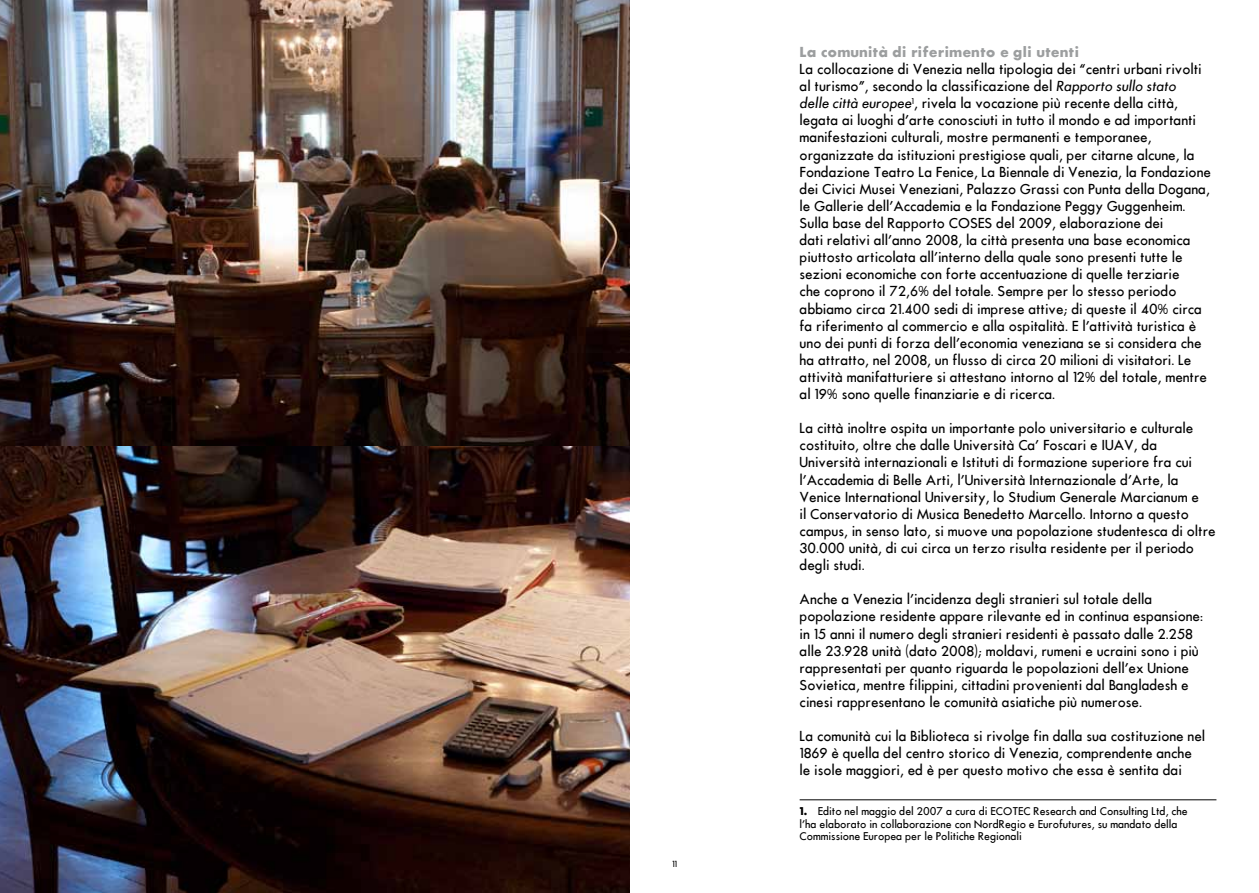
<style>
.page{position:relative;width:1259px;height:893px;background:#fff}
.page>*{position:absolute;margin:0;border:0;box-sizing:border-box;transform-origin:0 0}
.t1{font:500 13.5px/17.1px "Futura";color:#000}
.t2{font:700 13.5px "Futura";color:#9c9e9f}
.t3{font:500 10.5px/12.6px "Futura";color:#000}
.t4{font:500 8.25px "Futura";color:#000}
.s1{font-style:italic}
.s2{font-weight:700}
</style>
<div class="page">
<img style="left:0;top:0;width:629px;height:446px">
<img style="left:0;top:446px;width:629px;height:447px">
<hr style="left:799px;top:799px;width:417px;height:1px;background:#000">
<p class="t4" style="left:672px;top:859px;width:7px">11</p>
<p class="t2" style="left:799px;top:43px;width:281px">La comunità di riferimento e gli utenti</p>
<p class="t1" style="left:799px;top:61px;width:413px">La collocazione di Venezia nella tipologia dei “centri urbani rivolti al turismo”, secondo la classificazione del <span class="s1">Rapporto sullo stato<br>delle città europee</span><sup>1</sup>, rivela la vocazione più recente della città, legata ai luoghi d’arte conosciuti in tutto il mondo e ad importanti manifestazioni culturali, mostre permanenti e temporanee, organizzate da istituzioni prestigiose quali, per citarne alcune, la Fondazione Teatro La Fenice, La Biennale di Venezia, la Fondazione dei Civici Musei Veneziani, Palazzo Grassi con Punta della Dogana, le Gallerie dell’Accademia e la Fondazione Peggy Guggenheim.<br>Sulla base del Rapporto COSES del 2009, elaborazione dei<br>dati relativi all’anno 2008, la città presenta una base economica piuttosto articolata all’interno della quale sono presenti tutte le sezioni economiche con forte accentuazione di quelle terziarie<br>che coprono il 72,6% del totale. Sempre per lo stesso periodo abbiamo circa 21.400 sedi di imprese attive; di queste il 40% circa fa riferimento al commercio e alla ospitalità. E l’attività turistica è uno dei punti di forza dell’economia veneziana se si considera che ha attratto, nel 2008, un flusso di circa 20 milioni di visitatori. Le attività manifatturiere si attestano intorno al 12% del totale, mentre al 19% sono quelle finanziarie e di ricerca.</p>
<p class="t1" style="left:799px;top:420px;width:417px">La città inoltre ospita un importante polo universitario e culturale costituito, oltre che dalle Università Ca’ Foscari e IUAV, da Università internazionali e Istituti di formazione superiore fra cui l’Accademia di Belle Arti, l’Università Internazionale d’Arte, la Venice International University, lo Studium Generale Marcianum e<br>il Conservatorio di Musica Benedetto Marcello. Intorno a questo campus, in senso lato, si muove una popolazione studentesca di oltre 30.000 unità, di cui circa un terzo risulta residente per il periodo degli studi.</p>
<p class="t1" style="left:799px;top:591px;width:405px">Anche a Venezia l’incidenza degli stranieri sul totale della popolazione residente appare rilevante ed in continua espansione: in 15 anni il numero degli stranieri residenti è passato dalle 2.258 alle 23.928 unità (dato 2008); moldavi, rumeni e ucraini sono i più rappresentati per quanto riguarda le popolazioni dell’ex Unione Sovietica, mentre filippini, cittadini provenienti dal Bangladesh e cinesi rappresentano le comunità asiatiche più numerose.</p>
<p class="t1" style="left:799px;top:728px;width:407px">La comunità cui la Biblioteca si rivolge fin dalla sua costituzione nel<br>1869 è quella del centro storico di Venezia, comprendente anche le isole maggiori, ed è per questo motivo che essa è sentita dai</p>
<p class="t3" style="left:799px;top:805px;width:390px"><span class="s2">1.</span> Edito nel maggio del 2007 a cura di ECOTEC Research and Consulting Ltd, che l’ha elaborato in collaborazione con NordRegio e Eurofutures, su mandato della<br>Commissione Europea per le Politiche Regionali</p>
</div>
